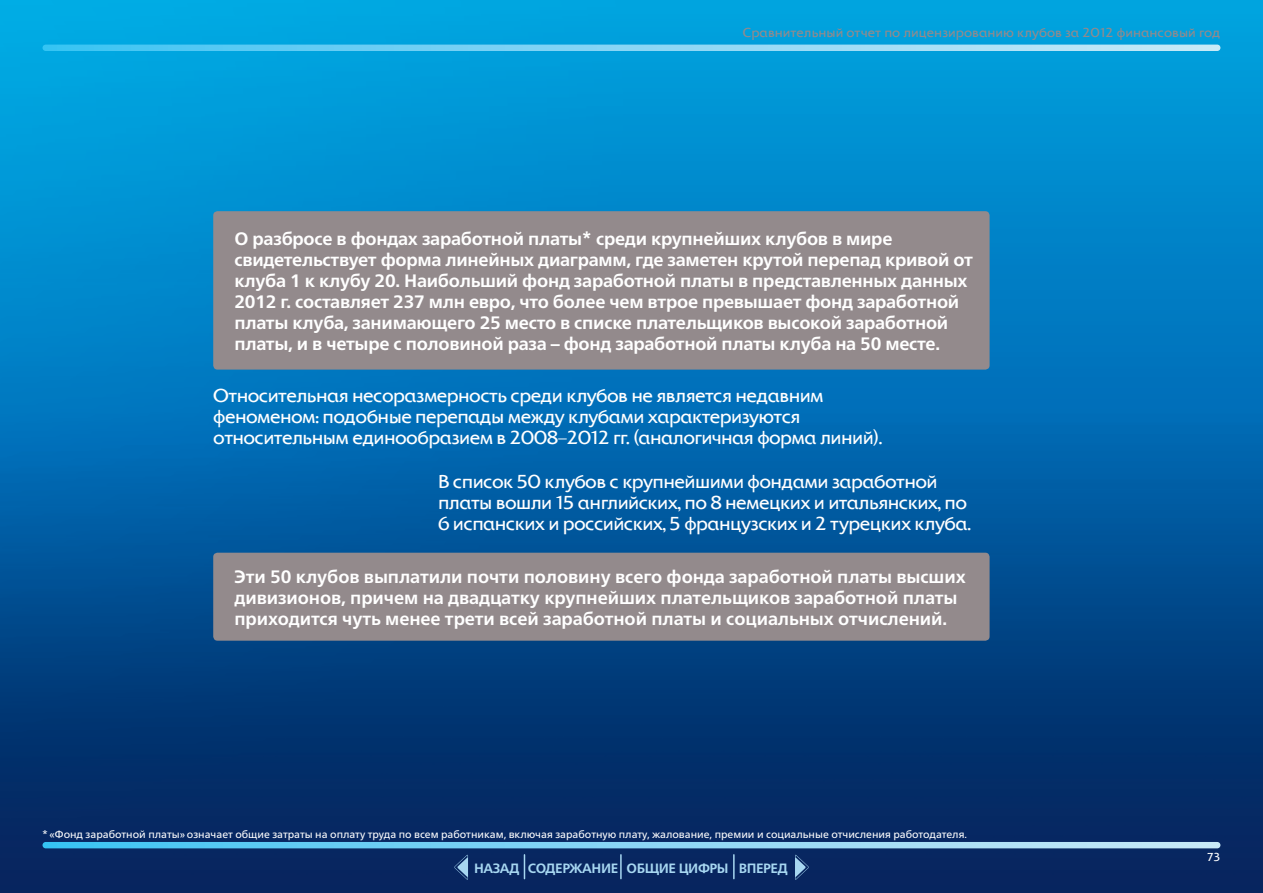
<style>
.page{position:relative;width:1263px;height:893px;background:#fff}
.page>*{position:absolute;margin:0;border:0;box-sizing:border-box;transform-origin:0 0}
.t1{font:19.5px/21px "UEFA Colosseum";letter-spacing:-.03em;color:#fff}
.t2{font:700 18px/21px "Frutiger Neue LTCYR";letter-spacing:-.015em;color:#fff}
.t3{font:13.5px "UEFA Colosseum";color:#938a8c}
.t4{font:700 13.5px "Frutiger Neue LTCYR";letter-spacing:-.03em;color:#a7d7f1}
.t5{font:12px "UEFA Colosseum";color:#fff}
.t6{font:10.5px "Frutiger Neue LTCYR";color:#fff}
</style>
<div class="page">
<img style="left:0;top:0;width:1263px;height:893px">
<div style="left:213px;top:211px;width:776px;height:159px;background:#938a8c;border-radius:4px"></div>
<div style="left:213px;top:553px;width:776px;height:88px;background:#938a8c;border-radius:4px"></div>
<svg style="left:43px;top:45px;width:1177px;height:6px;background:#86d6f5"></svg>
<svg style="left:43px;top:842px;width:1177px;height:6px;background:#86d6f5"></svg>
<svg style="left:524px;top:855px;width:1px;height:24px"></svg>
<hr style="left:620px;top:855px;width:2px;height:24px;background:#a7d7f1">
<hr style="left:733px;top:855px;width:2px;height:24px;background:#a7d7f1">
<svg style="left:454px;top:855px;width:14px;height:25px"></svg>
<svg style="left:795px;top:855px;width:14px;height:25px"></svg>
<p class="t3" style="left:743px;top:23px;width:479px">Сравнительный отчет по лицензированию клубов за 2012 финансовый год</p>
<p class="t2" style="left:234px;top:228px;width:740px">О разбросе в фондах заработной платы* среди крупнейших клубов в мире свидетельствует форма линейных диаграмм, где заметен крутой перепад кривой от клуба 1 к клубу 20. Наибольший фонд заработной платы в представленных данных 2012 г. составляет 237 млн евро, что более чем втрое превышает фонд заработной платы клуба, занимающего 25 место в списке плательщиков высокой заработной платы, и в четыре с половиной раза – фонд заработной платы клуба на 50 месте.</p>
<p class="t1" style="left:213px;top:386px;width:671px">Относительная несоразмерность среди клубов не является недавним феноменом: подобные перепады между клубами характеризуются относительным единообразием в 2008–2012 гг. (аналогичная форма линий).</p>
<p class="t1" style="left:438px;top:472px;width:535px">В список 50 клубов с крупнейшими фондами заработной платы вошли 15 английских, по 8 немецких и итальянских, по<br>6 испанских и российских, 5 французских и 2 турецких клуба.</p>
<p class="t2" style="left:234px;top:566px;width:733px">Эти 50 клубов выплатили почти половину всего фонда заработной платы высших дивизионов, причем на двадцатку крупнейших плательщиков заработной платы приходится чуть менее трети всей заработной платы и социальных отчислений.</p>
<p class="t6" style="left:43px;top:828px;width:926px">* «Фонд заработной платы» означает общие затраты на оплату труда по всем работникам, включая заработную плату, жалование, премии и социальные отчисления работодателя.</p>
<p class="t4" style="left:474px;top:860px;width:315px">НАЗАД СОДЕРЖАНИЕ ОБЩИЕ ЦИФРЫ ВПЕРЕД</p>
<p class="t5" style="left:1207px;top:848px;width:15px">73</p>
</div>
